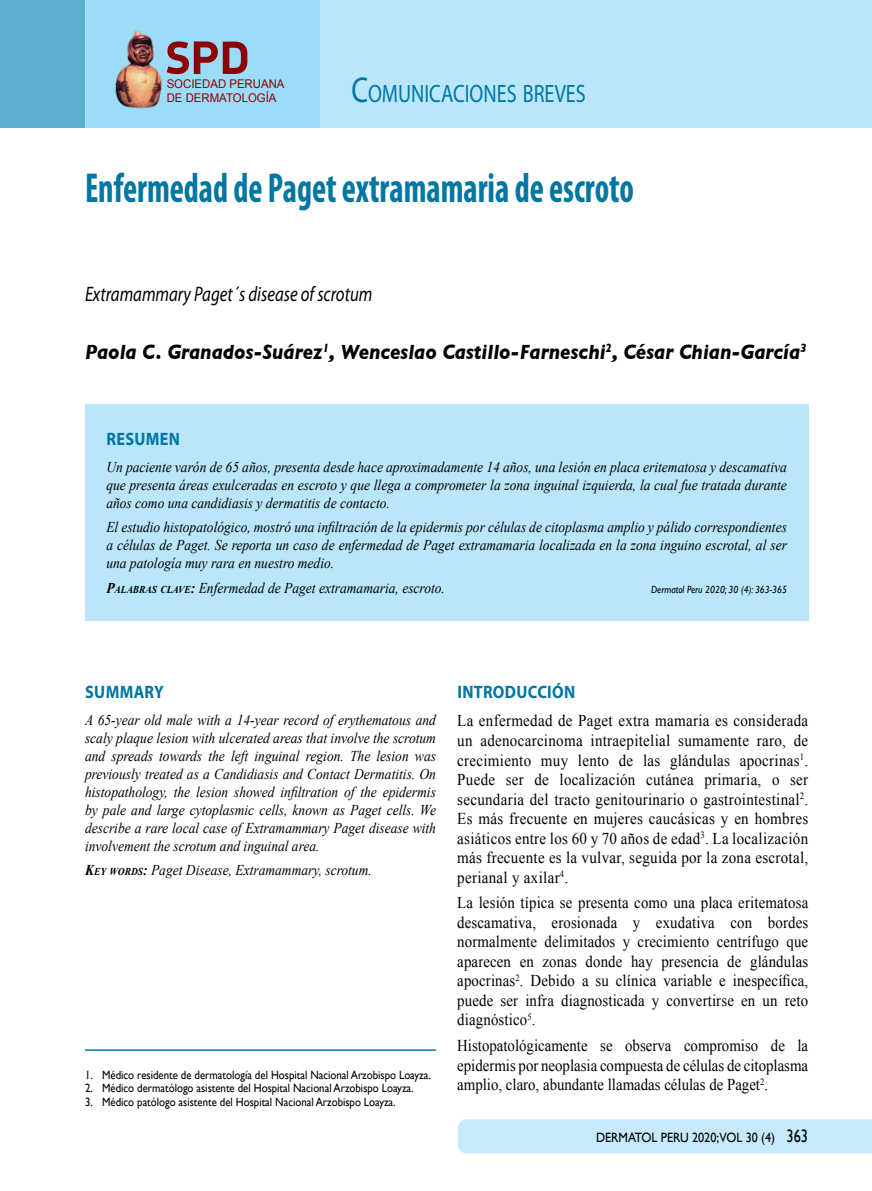
<style>
.page{position:relative;width:872px;height:1191px;background:#fff}
.page>*{position:absolute;margin:0;border:0;box-sizing:border-box;transform-origin:0 0}
.t1{font:700 condensed 42px "Myriad Pro";color:#0076a3;scale:.8 1}
.t2{font:25.2px "Myriad Pro";color:#0076a3;scale:.8 1}
.t3{font:italic 700 21px "Gill Sans";color:#000;scale:.9 1}
.t4{font:italic 21px "Myriad Pro";color:#000;scale:.8 1}
.t5{font:700 18px "Myriad Pro";letter-spacing:.02em;color:#0076a3;scale:.9 1}
.t6{font:16.5px/19.5px "Times New Roman";letter-spacing:.01em;color:#000;text-align:justify;scale:.9 1}
.t7{font:16.5px/19.5px "Times New Roman";letter-spacing:.01em;color:#000;text-align:justify;scale:.91 1}
.t8{font:italic 15px/18px "Times New Roman";color:#000;text-align:justify;scale:.9 1}
.t9{font:13.5px "Gill Sans";color:#000;scale:.9 1}
.t10{font:12px "Gill Sans";color:#000;scale:.9 1}
.t11{font:12px/14.4px "Arial";color:#8b0304;scale:.95 1}
.t12{font:italic 10.5px "Gill Sans";color:#000;scale:.9 1}
.s1{font-size:36px}
.s2{font-weight:700}
.s3{font-weight:700;font-size:10.5px}
.s4{font-size:18px}
</style>
<div class="page">
<div style="left:0;top:0;width:85px;height:128px;background:#5cadce"></div>
<div style="left:85px;top:0;width:236px;height:128px;background:#9ddcf9"></div>
<div style="left:321px;top:0;width:551px;height:128px;background:#b9e6fa"></div>
<div style="left:458px;top:1119px;width:414px;height:34px;background:#c7eafb"></div>
<svg style="left:167px;top:41px;width:80px;height:33px"></svg>
<img style="left:115px;top:30px;width:47px;height:79px">
<div style="left:85px;top:404px;width:723px;height:217px;background:#b9e6fa"></div>
<hr style="left:85px;top:1049px;width:351px;height:1px;background:#0076a3">
<p class="t11" style="left:167px;top:77px;width:126px">SOCIEDAD PERUANA<br>DE DERMATOLOGÍA</p>
<h2 class="t2" style="left:351px;top:78px;width:294px"><span class="s1">C</span>OMUNICACIONES BREVES</h2>
<h1 class="t1" style="left:85px;top:161px;width:687px">Enfermedad de Paget extramamaria de escroto</h1>
<h3 class="t4" style="left:85px;top:281px;width:361px">Extramammary Paget´s disease of scrotum</h3>
<h3 class="t3" style="left:85px;top:340px;width:803px">Paola C. Granados-Suárez<sup>1</sup>, Wenceslao Castillo-Farneschi<sup>2</sup>, César Chian-García<sup>3</sup></h3>
<p class="t5" style="left:106px;top:427px;width:83px">RESUMEN</p>
<p class="t8" style="left:106px;top:457px;width:757px">Un paciente varón de 65 años, presenta desde hace aproximadamente 14 años, una lesión en placa eritematosa y descamativa que presenta áreas exulceradas en escroto y que llega a comprometer la zona inguinal izquierda, la cual fue tratada durante años como una candidiasis y dermatitis de contacto.</p>
<p class="t8" style="left:106px;top:518px;width:757px">El estudio histopatológico, mostró una infiltración de la epidermis por células de citoplasma amplio y pálido correspondientes a células de Paget. Se reporta un caso de enfermedad de Paget extramamaria localizada en la zona inguino escrotal, al ser una patología muy rara en nuestro medio.</p>
<p class="t8" style="left:106px;top:578px;width:378px"><span class="s2">P</span><span class="s3">ALABRAS CLAVE</span><span class="s2">:</span> Enfermedad de Paget extramamaria, escroto.</p>
<p class="t12" style="left:651px;top:583px;width:152px">Dermatol Peru 2020; 30 (4): 363-365</p>
<p class="t5" style="left:85px;top:680px;width:89px">SUMMARY</p>
<p class="t8" style="left:85px;top:710px;width:391px">A 65-year old male with a 14-year record of erythematous and scaly plaque lesion with ulcerated areas that involve the scrotum and spreads towards the left inguinal region. The lesion was previously treated as a Candidiasis and Contact Dermatitis. On histopathology, the lesion showed infiltration of the epidermis by pale and large cytoplasmic cells, known as Paget cells. We describe a rare local case of Extramammary Paget disease with involvement the scrotum and inguinal area.</p>
<p class="t8" style="left:85px;top:861px;width:320px"><span class="s2">K</span><span class="s3">EY WORDS</span><span class="s2">:</span> Paget Disease, Extramammary, scrotum.</p>
<p class="t10" style="left:85px;top:1067px;width:385px">1. Médico residente de dermatología del Hospital Nacional Arzobispo Loayza.</p>
<p class="t10" style="left:85px;top:1081px;width:366px">2. Médico dermatólogo asistente del Hospital Nacional Arzobispo Loayza.</p>
<p class="t10" style="left:85px;top:1094px;width:346px">3. Médico patólogo asistente del Hospital Nacional Arzobispo Loayza.</p>
<p class="t5" style="left:457px;top:680px;width:133px">INTRODUCCIÓN</p>
<p class="t7" style="left:457px;top:711px;width:387px">La enfermedad de Paget extra mamaria es considerada un adenocarcinoma intraepitelial sumamente raro, de crecimiento muy lento de las glándulas apocrinas<sup>1</sup>.<br>Puede ser de localización cutánea primaria, o ser secundaria del tracto genitourinario o gastrointestinal<sup>2</sup>.<br>Es más frecuente en mujeres caucásicas y en hombres asiáticos entre los 60 y 70 años de edad<sup>3</sup>. La localización más frecuente es la vulvar, seguida por la zona escrotal, perianal y axilar<sup>4</sup>.</p>
<p class="t6" style="left:457px;top:893px;width:391px">La lesión típica se presenta como una placa eritematosa descamativa, erosionada y exudativa con bordes normalmente delimitados y crecimiento centrífugo que aparecen en zonas donde hay presencia de glándulas apocrinas<sup>2</sup>. Debido a su clínica variable e inespecífica, puede ser infra diagnosticada y convertirse en un reto diagnóstico<sup>5</sup>.</p>
<p class="t6" style="left:457px;top:1035px;width:391px">Histopatológicamente se observa compromiso de la epidermis por neoplasia compuesta de células de citoplasma amplio, claro, abundante llamadas células de Paget<sup>2</sup>.</p>
<p class="t9" style="left:596px;top:1129px;width:237px">DERMATOL PERU 2020;VOL 30 (4) <span class="s4">363</span></p>
</div>
